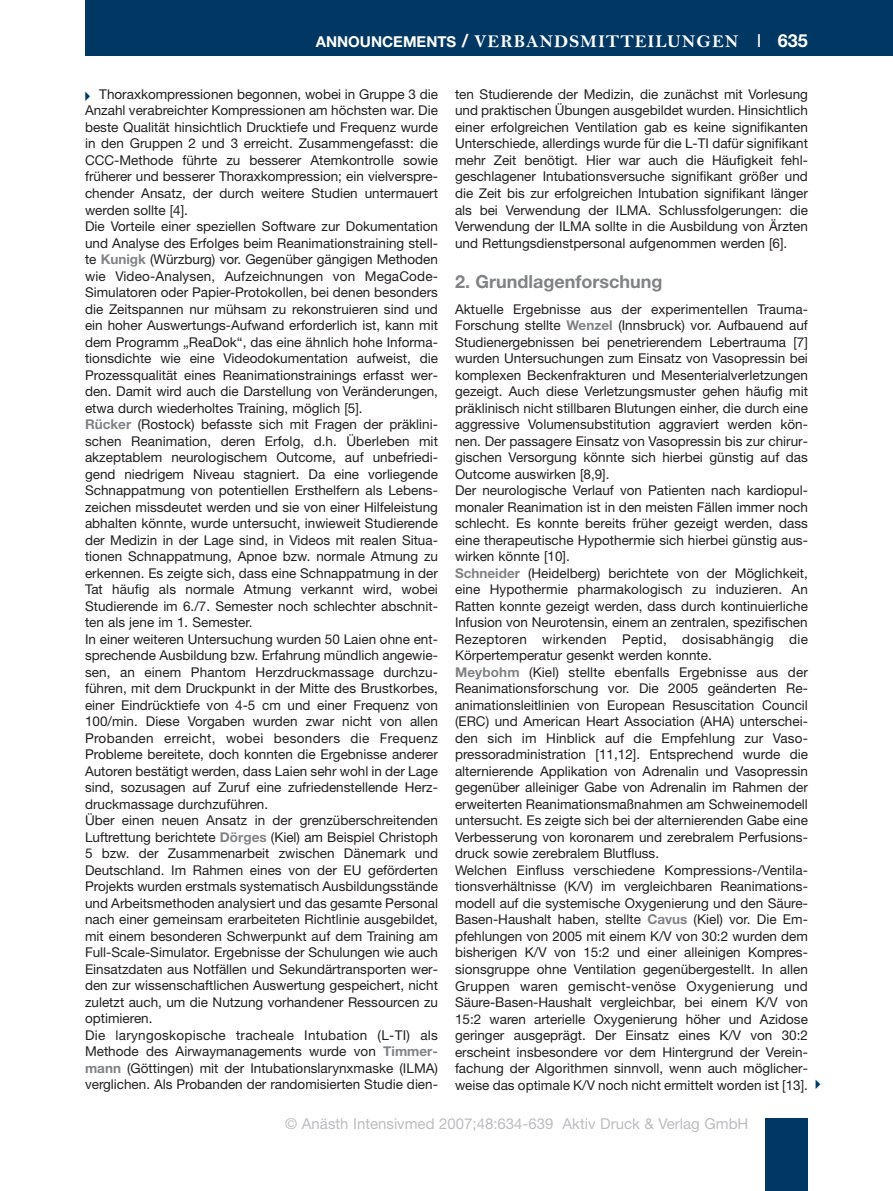
<style>
.page{position:relative;width:893px;height:1191px;background:#fff}
.page>*{position:absolute;margin:0;border:0;box-sizing:border-box;transform-origin:0 0}
.t1{font:18px "Bell MT Bold";letter-spacing:.055em;color:#fff}
.t2{font:700 18px "Helvetica Neue";color:#808285}
.t3{font:15px "Helvetica Neue";color:#bcbdc0}
.t4{font:13.5px/16.5px "Helvetica Neue";color:#231f20}
.s1{font-family:"Helvetica Neue";font-weight:700;font-size:15px}
.s2{font-family:"Helvetica Neue";font-weight:700}
.s3{font-family:"Helvetica Neue"}
.s4{font-weight:700;color:#808285}
</style>
<div class="page">
<div style="left:85px;top:0;width:808px;height:55px;background:#003863"></div>
<div style="left:765px;top:1118px;width:43px;height:73px;background:#003863"></div>
<h1 class="t1" style="left:316px;top:30px;width:494px"><span class="s1">ANNOUNCEMENTS</span> <span class="s2">/</span> VERBANDSMITTEILUNGEN <span class="s3">I</span> <span class="s2">635</span></h1>
<p class="t4" style="left:85px;top:87px;width:354px;text-indent:14px">Thoraxkompressionen begonnen, wobei in Gruppe 3 die Anzahl verabreichter Kompressionen am höchsten war. Die beste Qualität hinsichtlich Drucktiefe und Frequenz wurde in den Gruppen 2 und 3 erreicht. Zusammengefasst: die CCC-Methode führte zu besserer Atemkontrolle sowie früherer und besserer Thorax kompression; ein vielverspre&shy;chender Ansatz, der durch weitere Studien untermauert werden sollte [4].<br>Die Vorteile einer speziellen Software zur Doku mentation und Analyse des Erfolges beim Reanima tionstraining stell&shy;te <span class="s4">Kunigk</span> (Würzburg) vor. Gegenüber gängigen Methoden wie Video-Analysen, Aufzeich nungen von MegaCode-Simulatoren oder Papier-Protokollen, bei denen besonders die Zeitspannen nur mühsam zu rekonstruieren sind und ein hoher Aus wertungs-Aufwand erforderlich ist, kann mit dem Programm „ReaDok“, das eine ähnlich hohe Informa - tionsdichte wie eine Videodokumentation aufweist, die Prozessqualität eines Reanimationstrainings erfasst wer&shy;den. Damit wird auch die Darstellung von Verän derungen, etwa durch wiederholtes Training, möglich [5].<br><span class="s4">Rücker</span> (Rostock) befasste sich mit Fragen der präklini&shy;schen Reanimation, deren Erfolg, d.h. Überleben mit akzeptablem neurologischem Outcome, auf unbefriedi&shy;gend niedrigem Niveau stagniert. Da eine vorliegende Schnappatmung von potentiellen Ersthelfern als Lebens - zeichen missdeutet werden und sie von einer Hilfeleistung abhalten könnte, wurde untersucht, inwieweit Studierende der Medizin in der Lage sind, in Videos mit realen Situa - tionen Schnappatmung, Apnoe bzw. normale Atmung zu erkennen. Es zeigte sich, dass eine Schnappatmung in der Tat häufig als normale Atmung verkannt wird, wobei Studierende im 6./7. Semester noch schlechter abschnit&shy;ten als jene im 1. Semester.<br>In einer weiteren Untersuchung wurden 50 Laien ohne ent&shy;sprechende Ausbildung bzw. Erfahrung mündlich angewie&shy;sen, an einem Phantom Herzdruckmassage durch zu - führen, mit dem Druckpunkt in der Mitte des Brustkorbes, einer Eindrücktiefe von 4-5 cm und einer Frequenz von 100/min. Diese Vorgaben wurden zwar nicht von allen Probanden erreicht, wobei besonders die Frequenz Probleme bereitete, doch konnten die Ergebnisse anderer Autoren bestätigt werden, dass Laien sehr wohl in der Lage sind, sozusagen auf Zuruf eine zufriedenstellende Herz - druckmassage durchzuführen.<br>Über einen neuen Ansatz in der grenzüberschreitenden Luftrettung berichtete <span class="s4">Dörges</span> (Kiel) am Beispiel Christoph 5 bzw. der Zusammenarbeit zwischen Dänemark und Deutschland. Im Rahmen eines von der EU geförderten Projekts wurden erstmals systematisch Ausbildungsstände und Arbeitsmethoden analysiert und das gesamte Personal nach einer gemeinsam erarbeiteten Richtlinie ausgebildet, mit einem besonderen Schwerpunkt auf dem Training am Full-Scale-Simulator. Ergebnisse der Schulungen wie auch Einsatzdaten aus Notfällen und Sekundärtransporten wer&shy;den zur wissenschaftlichen Auswertung gespeichert, nicht zuletzt auch, um die Nutzung vorhandener Ressourcen zu optimieren.<br>Die laryngoskopische tracheale Intubation (L-TI) als Methode des Airwaymanagements wurde von <span class="s4">Timmer - mann</span> (Göttingen) mit der Intubations larynx maske (ILMA) verglichen. Als Probanden der randomisierten Studie dien-</p>
<p class="t4" style="left:455px;top:87px;width:354px;text-align:justify">ten Studierende der Medizin, die zunächst mit Vorlesung und praktischen Übungen ausgebildet wurden. Hinsichtlich einer erfolgreichen Ventilation gab es keine signifikanten Unterschiede, allerdings wurde für die L-TI dafür signifikant mehr Zeit benötigt. Hier war auch die Häufigkeit fehl - geschlagener Intubations ver suche signifikant größer und die Zeit bis zur erfolgreichen Intubation signifikant länger als bei Verwendung der ILMA. Schlussfolgerungen: die Verwendung der ILMA sollte in die Ausbildung von Ärzten und Rettungs dienstpersonal aufgenommen werden [6].</p>
<h1 class="t2" style="left:455px;top:275px;width:209px">2. Grundlagenforschung</h1>
<p class="t4" style="left:455px;top:302px;width:354px">Aktuelle Ergebnisse aus der experimentellen Trauma-Forschung stellte <span class="s4">Wenzel</span> (Innsbruck) vor. Aufbauend auf Studienergebnissen bei penetrierendem Leber trauma [7] wurden Untersuchungen zum Einsatz von Vasopressin bei komplexen Beckenfrakturen und Mesenterialverletzungen gezeigt. Auch diese Ver letzungsmuster gehen häufig mit präklinisch nicht stillbaren Blutungen einher, die durch eine aggressive Volumensubstitution aggraviert werden kön&shy;nen. Der passagere Einsatz von Vasopressin bis zur chirur&shy;gischen Versorgung könnte sich hierbei günstig auf das Outcome auswirken [8,9].<br>Der neurologische Verlauf von Patienten nach kardiopul&shy;monaler Reanimation ist in den meisten Fällen immer noch schlecht. Es konnte bereits früher gezeigt werden, dass eine therapeutische Hypothermie sich hierbei günstig aus&shy;wirken könnte [10].<br><span class="s4">Schneider</span> (Heidelberg) berichtete von der Möglichkeit, eine Hypothermie pharmakologisch zu induzieren. An Ratten konnte gezeigt werden, dass durch kontinuierliche Infusion von Neurotensin, einem an zentralen, spezifischen Rezeptoren wirkenden Peptid, dosisabhängig die Körpertemperatur gesenkt werden konnte.<br><span class="s4">Meybohm</span> (Kiel) stellte ebenfalls Ergebnisse aus der Reanimationsforschung vor. Die 2005 geänderten Re - animationsleitlinien von European Resuscitation Council (ERC) und American Heart Association (AHA) unterschei&shy;den sich im Hinblick auf die Empfehlung zur Vaso - pressoradministration [11,12]. Entsprechend wurde die alternierende Applikation von Adrenalin und Vasopressin gegenüber alleiniger Gabe von Adrenalin im Rahmen der erweiterten Reanimationsmaßnahmen am Schweinemodell untersucht. Es zeigte sich bei der alternierenden Gabe eine Verbesserung von koronarem und zerebralem Perfusions - druck sowie zerebralem Blutfluss.<br>Welchen Einfluss verschiedene Kompressions-/Ventila - tions verhältnisse (K/V) im vergleichbaren Re animations - modell auf die systemische Oxygenierung und den Säure-Basen-Haushalt haben, stellte <span class="s4">Cavus</span> (Kiel) vor. Die Em - pfehlungen von 2005 mit einem K/V von 30:2 wurden dem bisherigen K/V von 15:2 und einer alleinigen Kom pres - sions gruppe ohne Ventilation gegenübergestellt. In allen Gruppen waren gemischt-venöse Oxy genierung und Säure-Basen-Haushalt vergleichbar, bei einem K/V von 15:2 waren arterielle Oxygenierung höher und Azidose geringer ausgeprägt. Der Einsatz eines K/V von 30:2 erscheint insbesondere vor dem Hintergrund der Ver ein - fachung der Algorithmen sinnvoll, wenn auch möglicher&shy;weise das optimale K/V noch nicht ermittelt worden ist [13].</p>
<p class="t3" style="left:285px;top:1118px;width:465px">© Anästh Intensivmed 2007;48:634-639 Aktiv Druck &amp; Verlag GmbH</p>
</div>
